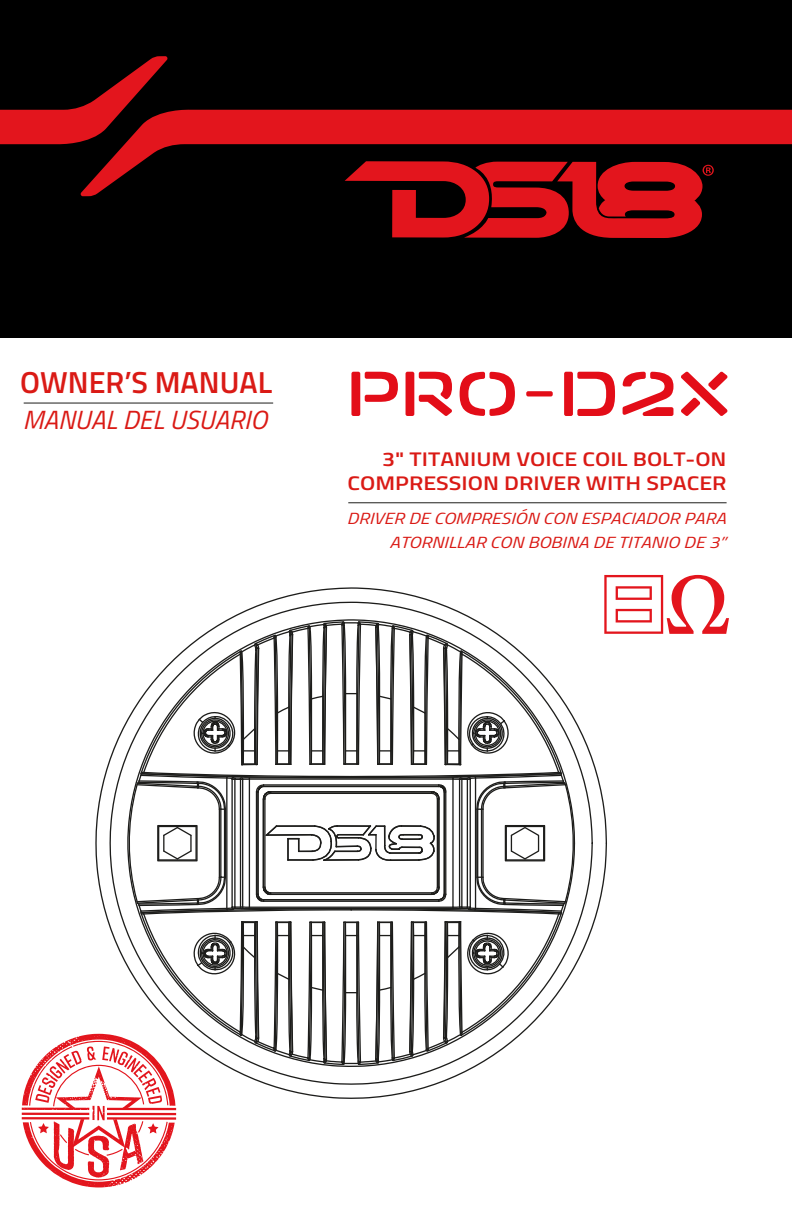
<style>
.page{position:relative;width:792px;height:1224px;background:#fff}
.page>*{position:absolute;margin:0;border:0;box-sizing:border-box;transform-origin:0 0}
.t1{font:75.2px "Antaris ST CF";color:#e30d18}
.t2{font:600 30.4px "Titillium Web";color:#da1a15}
.t3{font:italic 26.2px "Titillium Web";color:#da1a15}
.t4{font:600 19.8px/24px "Titillium Web";color:#da1a15;text-align:right;scale:1.17 1}
.t5{font:italic 16.2px/24px "Titillium Web";color:#da1a15;text-align:right;scale:1.17 1}
</style>
<div class="page">
<div style="left:0;top:0;width:792px;height:337px;background:#000"></div>
<svg style="left:392px;top:196px;width:310px;height:42px"></svg>
<svg style="left:80px;top:109px;width:712px;height:87px;fill:#e3151d"></svg>
<svg style="left:0;top:56px;width:168px;height:89px"></svg>
<hr style="left:348px;top:502px;width:378px;height:1px;background:#1d1d1b">
<hr style="left:24px;top:403px;width:249px;height:1px;background:#1d1d1b">
<svg style="left:604px;top:575px;width:125px;height:59px"></svg>
<svg style="left:22px;top:1033px;width:155px;height:155px"></svg>
<svg style="left:95px;top:587px;width:513px;height:513px"></svg>
<h2 class="t2" style="left:20px;top:359px;width:253px">OWNER’S MANUAL</h2>
<h3 class="t3" style="left:23px;top:400px;width:246px">MANUAL DEL USUARIO</h3>
<h1 class="t1" style="left:348px;top:358px;width:385px">PRO-D2X</h1>
<p class="t4" style="left:348px;top:446px;width:325px">3" TITANIUM VOICE COIL BOLT-ON<br>COMPRESSION DRIVER WITH SPACER</p>
<p class="t5" style="left:347px;top:506px;width:325px">DRIVER DE COMPRESIÓN CON ESPACIADOR PARA<br>ATORNILLAR CON BOBINA DE TITANIO DE 3”</p>
</div>
